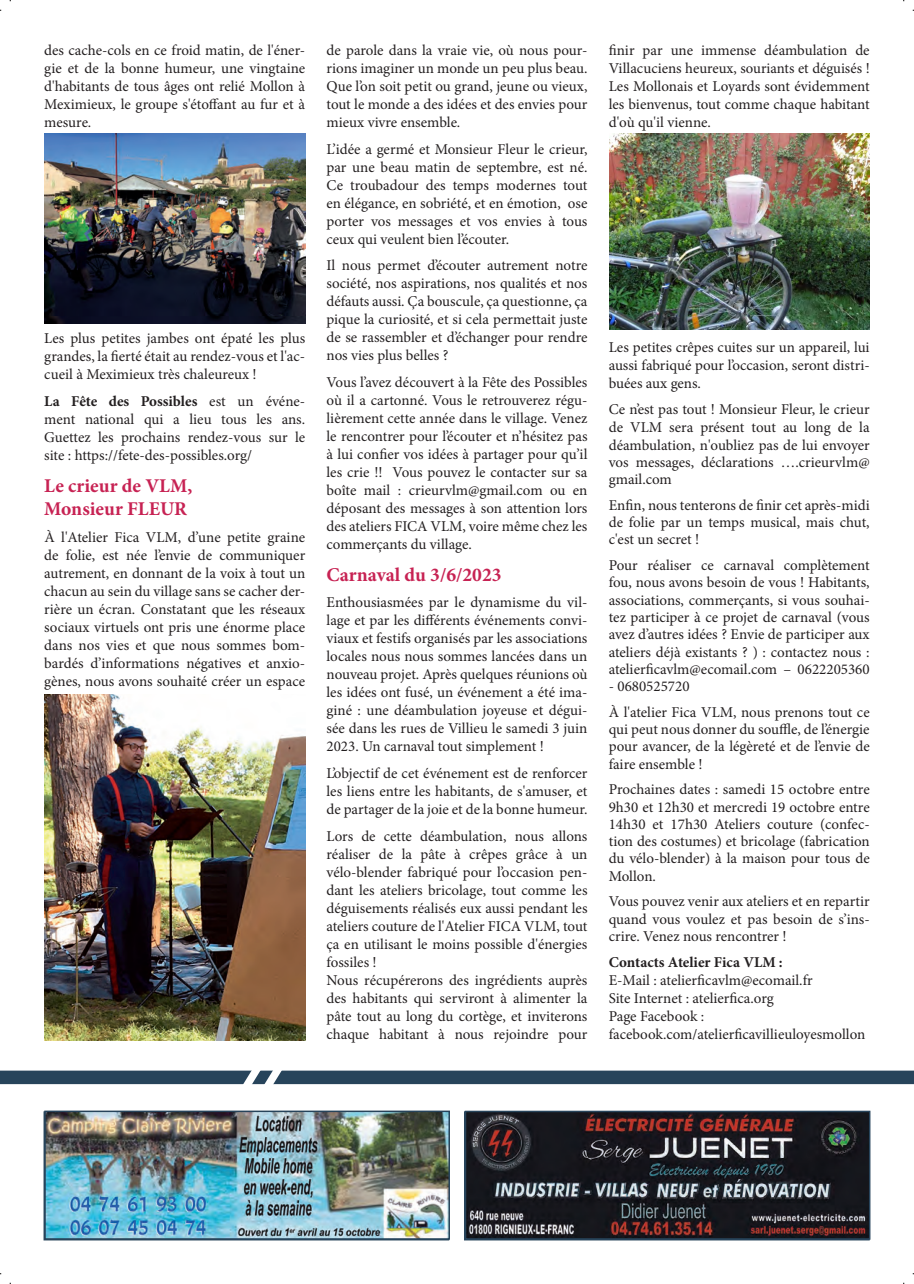
<style>
.page{position:relative;width:914px;height:1284px;background:#fff}
.page>*{position:absolute;margin:0;border:0;box-sizing:border-box;transform-origin:0 0}
.t1{font:700 19.5px/23.4px "Minion Pro";color:#c72253}
.t2{font:15px/18px "Minion Pro";letter-spacing:-.005em;color:#231f20;text-align:justify}
.t3{font:700 15px "Minion Pro";color:#231f20}
.s1{font-weight:700}
</style>
<div class="page">
<div style="left:0;top:1070px;width:913px;height:14px;background:#27445b"></div>
<svg style="left:234px;top:1070px;width:55px;height:15px"></svg>
<img style="left:47px;top:1113px;width:400px;height:123px">
<div style="left:44px;top:1110px;width:406px;height:129px;border:2px solid #27445b"></div>
<img style="left:467px;top:1113px;width:400px;height:123px">
<div style="left:464px;top:1110px;width:406px;height:129px;border:2px solid #27445b"></div>
<img style="left:44px;top:134px;width:261px;height:190px">
<img style="left:609px;top:134px;width:260px;height:195px">
<img style="left:44px;top:694px;width:261px;height:346px">
<p class="t2" style="left:44px;top:41px;width:262px">des cache-cols en ce froid matin, de l'éner&shy;gie et de la bonne humeur, une vingtaine d'habitants de tous âges ont relié Mollon à Meximieux, le groupe s'étoffant au fur et à mesure.</p>
<p class="t2" style="left:44px;top:329px;width:262px">Les plus petites jambes ont épaté les plus grandes, la fierté était au rendez-vous et l'ac&shy;cueil à Meximieux très chaleureux !</p>
<p class="t2" style="left:44px;top:392px;width:262px"><span class="s1">La Fête des Possibles</span> est un événe&shy;ment national qui a lieu tous les ans.<br>Guettez les prochains rendez-vous sur le site : https://fete-des-possibles.org/</p>
<h1 class="t1" style="left:44px;top:473px;width:149px">Le crieur de VLM,<br>Monsieur FLEUR</h1>
<p class="t2" style="left:44px;top:528px;width:262px">À l'Atelier Fica VLM, d’une petite graine de folie, est née l’envie de communiquer autrement, en donnant de la voix à tout un chacun au sein du village sans se cacher der&shy;rière un écran. Constatant que les réseaux sociaux virtuels ont pris une énorme place dans nos vies et que nous sommes bom&shy;bardés d’informations négatives et anxio&shy;gènes, nous avons souhaité créer un espace</p>
<p class="t2" style="left:326px;top:41px;width:262px">de parole dans la vraie vie, où nous pour&shy;rions imaginer un monde un peu plus beau.<br>Que l’on soit petit ou grand, jeune ou vieux, tout le monde a des idées et des envies pour mieux vivre ensemble.</p>
<p class="t2" style="left:326px;top:140px;width:262px">L’idée a germé et Monsieur Fleur le crieur, par une beau matin de septembre, est né.<br>Ce troubadour des temps modernes tout en élégance, en sobriété, et en émotion, ose porter vos messages et vos envies à tous ceux qui veulent bien l’écouter.</p>
<p class="t2" style="left:326px;top:256px;width:262px">Il nous permet d’écouter autrement notre société, nos aspirations, nos qualités et nos défauts aussi. Ça bouscule, ça questionne, ça pique la curiosité, et si cela permettait juste de se rassembler et d’échanger pour rendre nos vies plus belles ?</p>
<p class="t2" style="left:326px;top:373px;width:262px">Vous l’avez découvert à la Fête des Possibles où il a cartonné. Vous le retrouverez régu&shy;lièrement cette année dans le village. Venez le rencontrer pour l’écouter et n’hésitez pas à lui confier vos idées à partager pour qu’il les crie !! Vous pouvez le contacter sur sa boîte mail : crieurvlm@gmail.com ou en déposant des messages à son attention lors des ateliers FICA VLM, voire même chez les commerçants du village.</p>
<h1 class="t1" style="left:326px;top:562px;width:176px">Carnaval du 3/6/2023</h1>
<p class="t2" style="left:326px;top:593px;width:262px">Enthousiasmées par le dynamisme du vil&shy;lage et par les différents événements convi&shy;viaux et festifs organisés par les associations locales nous nous sommes lancées dans un nouveau projet. Après quelques réunions où les idées ont fusé, un événement a été ima&shy;giné : une déambulation joyeuse et dégui&shy;sée dans les rues de Villieu le samedi 3 juin 2023. Un carnaval tout simplement !</p>
<p class="t2" style="left:326px;top:764px;width:262px">L’objectif de cet événement est de renforcer les liens entre les habitants, de s'amuser, et de partager de la joie et de la bonne humeur.</p>
<p class="t2" style="left:326px;top:826px;width:262px;text-align:left">Lors de cette déambulation, nous allons réaliser de la pâte à crêpes grâce à un vélo-blender fabriqué pour l’occasion pen&shy;dant les ateliers bricolage, tout comme les déguisements réalisés eux aussi pendant les ateliers couture de l'Atelier FICA VLM, tout ça en utilisant le moins possible d'énergies fossiles !<br>Nous récupérerons des ingrédients auprès des habitants qui serviront à alimenter la pâte tout au long du cortège, et inviterons chaque habitant à nous rejoindre pour</p>
<p class="t2" style="left:608px;top:41px;width:262px">finir par une immense déambulation de Villacuciens heureux, souriants et déguisés !<br>Les Mollonais et Loyards sont évidemment les bienvenus, tout comme chaque habitant d'où qu'il vienne.</p>
<p class="t2" style="left:608px;top:338px;width:262px">Les petites crêpes cuites sur un appareil, lui aussi fabriqué pour l’occasion, seront distri&shy;buées aux gens.</p>
<p class="t2" style="left:608px;top:401px;width:262px;line-height:17.4px">Ce n’est pas tout ! Monsieur Fleur, le crieur de VLM sera présent tout au long de la déambulation, n'oubliez pas de lui envoyer vos messages, déclarations ….crieurvlm@ gmail.com</p>
<p class="t2" style="left:608px;top:496px;width:262px;line-height:17.2px">Enfin, nous tenterons de finir cet après-midi de folie par un temps musical, mais chut, c'est un secret !</p>
<p class="t2" style="left:608px;top:557px;width:262px;line-height:17.2px">Pour réaliser ce carnaval complètement fou, nous avons besoin de vous ! Habitants, associations, commerçants, si vous souhai&shy;tez participer à ce projet de carnaval (vous avez d’autres idées ? Envie de participer aux ateliers déjà existants ? ) : contactez nous : atelierficavlm@ecomail.com – 0622205360</p>
<p class="t2" style="left:608px;top:673px;width:262px;line-height:25.8px">- 0680525720<br>À l'atelier Fica VLM, nous prenons tout ce</p>
<p class="t2" style="left:608px;top:720px;width:262px;line-height:17.2px">qui peut nous donner du souffle, de l’énergie pour avancer, de la légèreté et de l’envie de faire ensemble !</p>
<p class="t2" style="left:608px;top:781px;width:262px;line-height:17.2px">Prochaines dates : samedi 15 octobre entre 9h30 et 12h30 et mercredi 19 octobre entre 14h30 et 17h30 Ateliers couture (confec&shy;tion des costumes) et bricolage (fabrication du vélo-blender) à la maison pour tous de Mollon.</p>
<p class="t2" style="left:608px;top:893px;width:262px;line-height:17.2px">Vous pouvez venir aux ateliers et en repartir quand vous voulez et pas besoin de s’ins&shy;crire. Venez nous rencontrer !</p>
<p class="t3" style="left:608px;top:951px;width:175px">Contacts Atelier Fica VLM :</p>
<p class="t2" style="left:608px;top:970px;width:258px;text-align:left">E-Mail : atelierficavlm@ecomail.fr<br>Site Internet : atelierfica.org<br>Page Facebook : facebook.com/atelierficavillieuloyesmollon</p>
</div>
